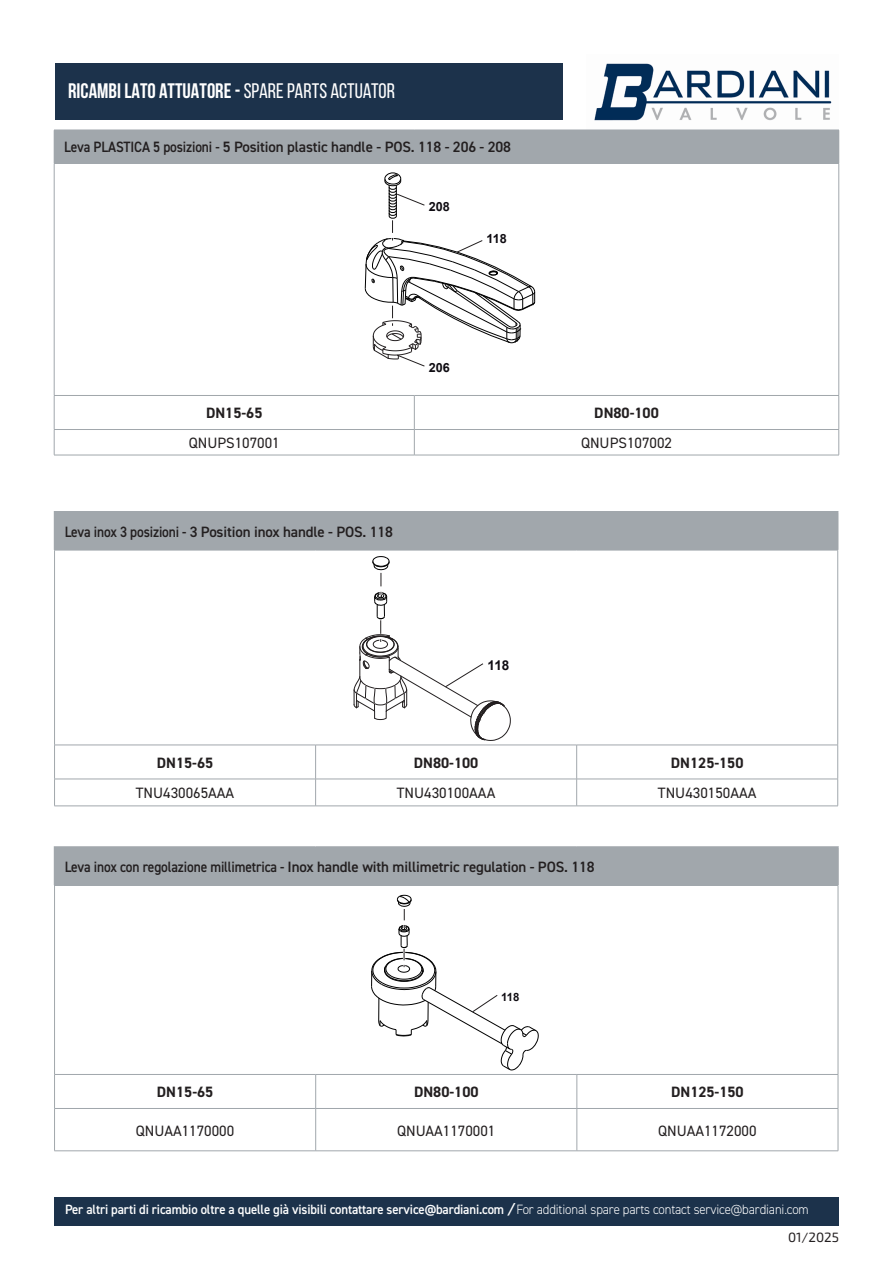
<style>
.page{position:relative;width:893px;height:1263px;background:#fff}
.page>*{position:absolute;margin:0;border:0;box-sizing:border-box;transform-origin:0 0}
.t1{font:700 21px "Bebas Neue";color:#fff}
.t2{font:600 15px "DIN2014";letter-spacing:-.01em;color:#231f20;scale:.9 1}
.TESTO_TABELLE_08{font:15px "DIN2014";color:#231f20}
.t3{font:700 15px "DIN2014";color:#231f20}
.t4{font:600 13.5px "DIN2014";letter-spacing:-.01em;color:#fff;scale:.95 1}
.t5{font:13.5px "Exo Soft";color:#231f20}
.t6{font:700 13.5px "Arial";color:#0f0c12}
.t7{font:700 12.6px "Arial";color:#0f0c12}
.t8{font:700 11.4px "Arial";color:#0f0c12}
.s1{font-weight:400}
.s2{font-weight:700;font-style:italic}
.s3{font-weight:300}
</style>
<div class="page">
<img style="left:587px;top:63px;width:252px;height:67px">
<div style="left:55px;top:64px;width:508px;height:56px;background:#1c324b"></div>
<div style="left:54px;top:1197px;width:785px;height:29px;background:#1c324b"></div>
<div style="left:54px;top:130px;width:785px;height:33px;background:#a1a7ac"></div>
<hr style="left:54px;top:163px;width:360px;height:1px;background:#a1a7ac">
<hr style="left:54px;top:163px;width:1px;height:232px;background:#a1a7ac">
<hr style="left:414px;top:163px;width:425px;height:1px;background:#a1a7ac">
<hr style="left:838px;top:163px;width:1px;height:232px;background:#a1a7ac">
<hr style="left:54px;top:395px;width:360px;height:1px;background:#a1a7ac">
<hr style="left:54px;top:396px;width:1px;height:33px;background:#a1a7ac">
<hr style="left:414px;top:395px;width:425px;height:1px;background:#a1a7ac">
<hr style="left:414px;top:396px;width:1px;height:33px;background:#a1a7ac">
<hr style="left:838px;top:396px;width:1px;height:33px;background:#a1a7ac">
<hr style="left:54px;top:429px;width:360px;height:1px;background:#a1a7ac">
<svg style="left:54px;top:430px;width:1px;height:25px"></svg>
<hr style="left:414px;top:429px;width:425px;height:1px;background:#a1a7ac">
<svg style="left:414px;top:430px;width:1px;height:25px"></svg>
<svg style="left:838px;top:430px;width:1px;height:25px"></svg>
<hr style="left:54px;top:455px;width:360px;height:1px;background:#a1a7ac">
<hr style="left:414px;top:455px;width:425px;height:1px;background:#a1a7ac">
<div style="left:55px;top:512px;width:783px;height:38px;background:#a1a7ac"></div>
<hr style="left:54px;top:511px;width:262px;height:1px;background:#a1a7ac">
<hr style="left:54px;top:512px;width:1px;height:38px;background:#a1a7ac">
<hr style="left:316px;top:511px;width:261px;height:1px;background:#a1a7ac">
<hr style="left:577px;top:511px;width:261px;height:1px;background:#a1a7ac">
<hr style="left:54px;top:550px;width:262px;height:1px;background:#a1a7ac">
<hr style="left:54px;top:550px;width:1px;height:195px;background:#a1a7ac">
<hr style="left:316px;top:550px;width:261px;height:1px;background:#a1a7ac">
<hr style="left:577px;top:550px;width:261px;height:1px;background:#a1a7ac">
<hr style="left:837px;top:550px;width:1px;height:195px;background:#a1a7ac">
<hr style="left:54px;top:745px;width:262px;height:1px;background:#a1a7ac">
<hr style="left:54px;top:745px;width:1px;height:34px;background:#a1a7ac">
<hr style="left:316px;top:745px;width:261px;height:1px;background:#a1a7ac">
<hr style="left:315px;top:745px;width:1px;height:34px;background:#a1a7ac">
<hr style="left:577px;top:745px;width:261px;height:1px;background:#a1a7ac">
<hr style="left:576px;top:745px;width:1px;height:34px;background:#a1a7ac">
<hr style="left:837px;top:745px;width:1px;height:34px;background:#a1a7ac">
<hr style="left:54px;top:779px;width:262px;height:1px;background:#a1a7ac">
<svg style="left:54px;top:779px;width:1px;height:27px"></svg>
<hr style="left:316px;top:779px;width:261px;height:1px;background:#a1a7ac">
<svg style="left:315px;top:779px;width:1px;height:27px"></svg>
<hr style="left:577px;top:779px;width:261px;height:1px;background:#a1a7ac">
<svg style="left:576px;top:779px;width:1px;height:27px"></svg>
<svg style="left:837px;top:779px;width:1px;height:27px"></svg>
<hr style="left:54px;top:806px;width:262px;height:1px;background:#a1a7ac">
<hr style="left:316px;top:806px;width:261px;height:1px;background:#a1a7ac">
<hr style="left:577px;top:806px;width:261px;height:1px;background:#a1a7ac">
<div style="left:55px;top:847px;width:783px;height:38px;background:#a1a7ac"></div>
<hr style="left:54px;top:846px;width:262px;height:2px;background:#a1a7ac">
<hr style="left:54px;top:848px;width:1px;height:37px;background:#a1a7ac">
<hr style="left:316px;top:846px;width:261px;height:2px;background:#a1a7ac">
<hr style="left:577px;top:846px;width:262px;height:2px;background:#a1a7ac">
<hr style="left:837px;top:848px;width:2px;height:37px;background:#a1a7ac">
<hr style="left:54px;top:885px;width:262px;height:1px;background:#a1a7ac">
<hr style="left:54px;top:885px;width:1px;height:189px;background:#a1a7ac">
<hr style="left:316px;top:885px;width:261px;height:1px;background:#a1a7ac">
<hr style="left:577px;top:885px;width:261px;height:1px;background:#a1a7ac">
<hr style="left:838px;top:885px;width:1px;height:189px;background:#a1a7ac">
<hr style="left:54px;top:1074px;width:262px;height:1px;background:#a1a7ac">
<hr style="left:54px;top:1075px;width:1px;height:33px;background:#a1a7ac">
<hr style="left:316px;top:1074px;width:261px;height:1px;background:#a1a7ac">
<hr style="left:315px;top:1075px;width:1px;height:33px;background:#a1a7ac">
<hr style="left:577px;top:1074px;width:261px;height:1px;background:#a1a7ac">
<hr style="left:577px;top:1075px;width:1px;height:33px;background:#a1a7ac">
<hr style="left:838px;top:1075px;width:1px;height:33px;background:#a1a7ac">
<hr style="left:54px;top:1108px;width:262px;height:1px;background:#a1a7ac">
<hr style="left:54px;top:1109px;width:1px;height:41px;background:#a1a7ac">
<hr style="left:316px;top:1108px;width:261px;height:1px;background:#a1a7ac">
<hr style="left:315px;top:1109px;width:1px;height:41px;background:#a1a7ac">
<hr style="left:577px;top:1108px;width:261px;height:1px;background:#a1a7ac">
<hr style="left:577px;top:1109px;width:1px;height:41px;background:#a1a7ac">
<hr style="left:838px;top:1109px;width:1px;height:41px;background:#a1a7ac">
<hr style="left:54px;top:1150px;width:262px;height:1px;background:#a1a7ac">
<hr style="left:316px;top:1150px;width:261px;height:1px;background:#a1a7ac">
<hr style="left:577px;top:1150px;width:261px;height:1px;background:#a1a7ac">
<svg style="left:365px;top:172px;width:170px;height:195px"></svg>
<svg style="left:353px;top:556px;width:158px;height:185px"></svg>
<svg style="left:371px;top:895px;width:168px;height:175px"></svg>
<p class="t1" style="left:68px;top:79px;width:328px">RICAMBI LATO ATTUATORE - <span class="s1">SPARE PARTS ACTUATOR</span></p>
<p class="t2" style="left:64px;top:137px;width:498px">Leva PLASTICA 5 posizioni - 5 Position plastic handle - POS. 118 - 206 - 208</p>
<p class="t7" style="left:429px;top:198px;width:23px">208</p>
<p class="t7" style="left:487px;top:230px;width:22px">118</p>
<p class="t7" style="left:429px;top:359px;width:23px">206</p>
<p class="t3" style="left:206px;top:403px;width:58px">DN15-65</p>
<p class="t3" style="left:594px;top:403px;width:66px">DN80-100</p>
<p class="TESTO_TABELLE_08" style="left:189px;top:434px;width:93px">QNUPS107001</p>
<p class="TESTO_TABELLE_08" style="left:581px;top:434px;width:93px">QNUPS107002</p>
<p class="t2" style="left:65px;top:522px;width:366px">Leva inox 3 posizioni - 3 Position inox handle - POS. 118</p>
<p class="t6" style="left:488px;top:656px;width:23px">118</p>
<p class="t3" style="left:157px;top:753px;width:58px">DN15-65</p>
<p class="t3" style="left:414px;top:753px;width:66px">DN80-100</p>
<p class="t3" style="left:671px;top:753px;width:74px">DN125-150</p>
<p class="TESTO_TABELLE_08" style="left:136px;top:784px;width:100px">TNU430065AAA</p>
<p class="TESTO_TABELLE_08" style="left:397px;top:784px;width:100px">TNU430100AAA</p>
<p class="TESTO_TABELLE_08" style="left:658px;top:784px;width:100px">TNU430150AAA</p>
<p class="t2" style="left:65px;top:857px;width:590px">Leva inox con regolazione millimetrica - Inox handle with millimetric regulation - POS. 118</p>
<p class="t8" style="left:501px;top:988px;width:20px">118</p>
<p class="t3" style="left:157px;top:1082px;width:58px">DN15-65</p>
<p class="t3" style="left:414px;top:1082px;width:66px">DN80-100</p>
<p class="t3" style="left:671px;top:1082px;width:74px">DN125-150</p>
<p class="TESTO_TABELLE_08" style="left:136px;top:1121px;width:100px">QNUAA1170000</p>
<p class="TESTO_TABELLE_08" style="left:397px;top:1121px;width:100px">QNUAA1170001</p>
<p class="TESTO_TABELLE_08" style="left:658px;top:1121px;width:100px">QNUAA1172000</p>
<p class="t4" style="left:65px;top:1200px;width:784px">Per altri parti di ricambio oltre a quelle già visibili contattare service@bardiani.com <span class="s2">/</span> <span class="s3">For additional spare parts contact service@bardiani.com</span></p>
<p class="t5" style="left:788px;top:1229px;width:52px">01/2025</p>
</div>
